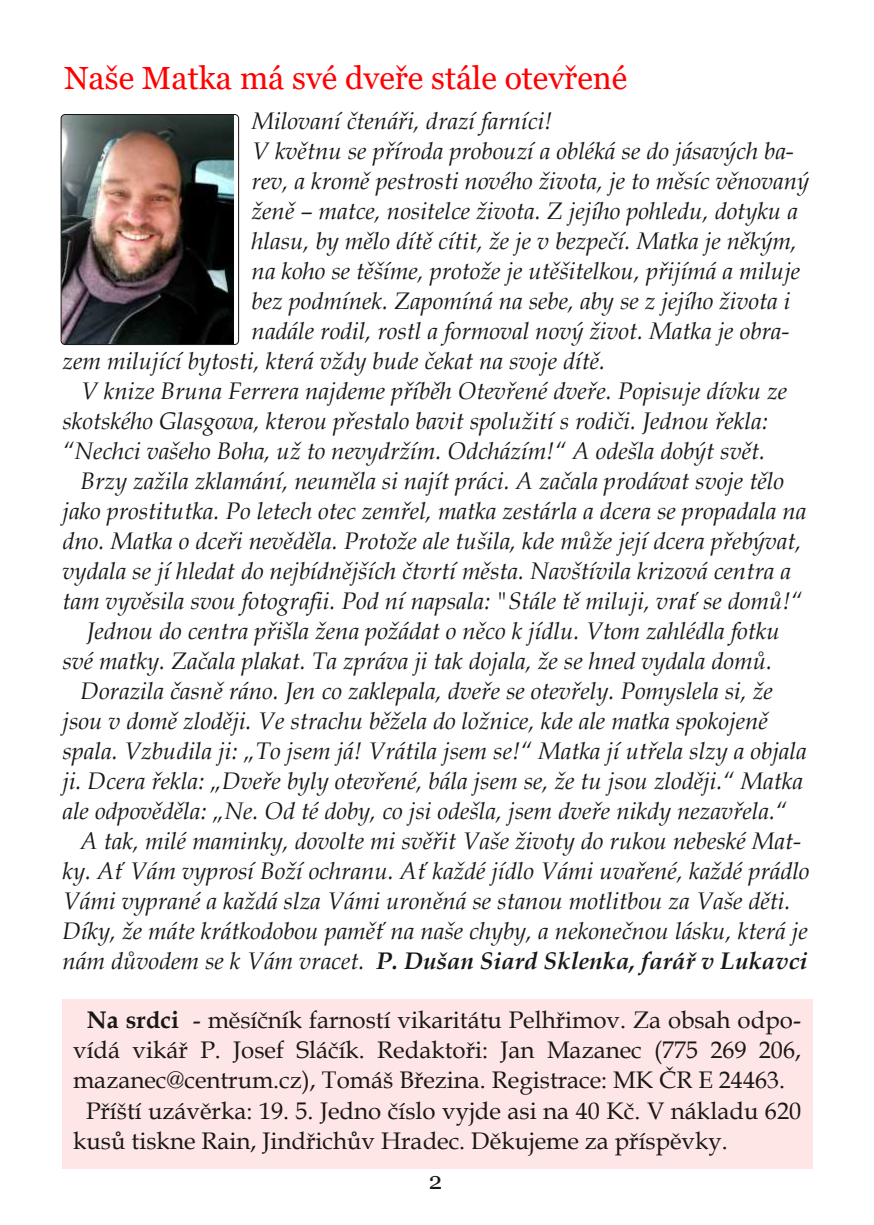
<style>
.page{position:relative;width:874px;height:1225px;background:#fff}
.page>*{position:absolute;margin:0;border:0;box-sizing:border-box;transform-origin:0 0}
.t1{font:32px "Georgia";color:#f00}
.t2{font:italic 24px "Book Antiqua";color:#181715}
.t3{font:24px "Book Antiqua";color:#181715}
.t4{font:italic 700 24px "Book Antiqua";color:#181715}
.t5{font:24px "Georgia";color:#181715}
.s1{font-weight:400}
.s2{font-weight:700}
</style>
<div class="page">
<div style="left:62px;top:998px;width:750px;height:170px;background:#ffe6e6"></div>
<img style="left:61px;top:114px;width:173px;height:230px">
<div style="left:61px;top:114px;width:177px;height:230px;border:1px solid #181715;border-radius:4px"></div>
<h1 class="t1" style="left:64px;top:58px;width:564px">Naše Matka má své dveře stále otevřené</h1>
<p class="t2" style="left:251px;top:111px;width:302px">Milovaní čtenáři, drazí farníci!</p>
<p class="t2" style="left:251px;top:141px;width:543px">V květnu se příroda probouzí a obléká se do jásavých ba-</p>
<p class="t2" style="left:251px;top:171px;width:558px">rev, a kromě pestrosti nového života, je to měsíc věnovaný</p>
<p class="t2" style="left:251px;top:196px;width:547px">ženě – matce, nositelce života. Z jejího pohledu, dotyku a</p>
<p class="t2" style="left:251px;top:231px;width:546px">hlasu, by mělo dítě cítit, že je v bezpečí. Matka je někým,</p>
<p class="t2" style="left:251px;top:261px;width:550px">na koho se těšíme, protože je utěšitelkou, přijímá a miluje</p>
<p class="t2" style="left:251px;top:291px;width:540px">bez podmínek. Zapomíná na sebe, aby se z jejího života i</p>
<p class="t2" style="left:251px;top:321px;width:539px">nadále rodil, rostl a formoval nový život. Matka je obra-</p>
<p class="t2" style="left:62px;top:351px;width:544px">zem milující bytosti, která vždy bude čekat na svoje dítě.</p>
<p class="t2" style="left:80px;top:381px;width:707px">V knize Bruna Ferrera najdeme příběh Otevřené dveře. Popisuje dívku ze</p>
<p class="t2" style="left:62px;top:411px;width:706px">skotského Glasgowa, kterou přestalo bavit spolužití s rodiči. Jednou řekla:</p>
<p class="t2" style="left:62px;top:441px;width:703px">“Nechci vašeho Boha, už to nevydržím. Odcházím!“ A odešla dobýt svět.</p>
<p class="t2" style="left:80px;top:471px;width:704px">Brzy zažila zklamání, neuměla si najít práci. A začala prodávat svoje tělo</p>
<p class="t2" style="left:62px;top:501px;width:745px">jako prostitutka. Po letech otec zemřel, matka zestárla a dcera se propadala na</p>
<p class="t2" style="left:62px;top:531px;width:740px">dno. Matka o dceři nevěděla. Protože ale tušila, kde může její dcera přebývat,</p>
<p class="t2" style="left:62px;top:561px;width:729px">vydala se jí hledat do nejbídnějších čtvrtí města. Navštívila krizová centra a</p>
<p class="t2" style="left:62px;top:591px;width:741px">tam vyvěsila svou fotografii. Pod ní napsala: "Stále tě miluji, vrať se domů!“</p>
<p class="t2" style="left:86px;top:621px;width:694px">Jednou do centra přišla žena požádat o něco k jídlu. Vtom zahlédla fotku</p>
<p class="t2" style="left:62px;top:651px;width:710px">své matky. Začala plakat. Ta zpráva ji tak dojala, že se hned vydala domů.</p>
<p class="t2" style="left:80px;top:681px;width:693px">Dorazila časně ráno. Jen co zaklepala, dveře se otevřely. Pomyslela si, že</p>
<p class="t2" style="left:62px;top:711px;width:706px">jsou v domě zloději. Ve strachu běžela do ložnice, kde ale matka spokojeně</p>
<p class="t2" style="left:62px;top:741px;width:745px">spala. Vzbudila ji: „To jsem já! Vrátila jsem se!“ Matka jí utřela slzy a objala</p>
<p class="t2" style="left:62px;top:771px;width:741px">ji. Dcera řekla: „Dveře byly otevřené, bála jsem se, že tu jsou zloději.“ Matka</p>
<p class="t2" style="left:62px;top:801px;width:725px">ale odpověděla: „Ne. Od té doby, co jsi odešla, jsem dveře nikdy nezavřela.“</p>
<p class="t2" style="left:80px;top:831px;width:722px">A tak, milé maminky, dovolte mi svěřit Vaše životy do rukou nebeské Mat-</p>
<p class="t2" style="left:62px;top:861px;width:748px">ky. Ať Vám vyprosí Boží ochranu. Ať každé jídlo Vámi uvařené, každé prádlo</p>
<p class="t2" style="left:62px;top:891px;width:729px">Vámi vyprané a každá slza Vámi uroněná se stanou motlitbou za Vaše děti.</p>
<p class="t2" style="left:62px;top:921px;width:746px">Díky, že máte krátkodobou paměť na naše chyby, a nekonečnou lásku, která je</p>
<p class="t4" style="left:62px;top:951px;width:746px"><span class="s1">nám důvodem se k Vám vracet.</span> P. Dušan Siard Sklenka, farář v Lukavci</p>
<p class="t3" style="left:87px;top:1010px;width:715px"><span class="s2">Na srdci</span> - měsíčník farností vikaritátu Pelhřimov. Za obsah odpo-</p>
<p class="t3" style="left:73px;top:1040px;width:729px">vídá vikář P. Josef Sláčík. Redaktoři: Jan Mazanec (775 269 206,</p>
<p class="t3" style="left:73px;top:1071px;width:713px">mazanec@centrum.cz), Tomáš Březina. Registrace: MK ČR E 24463.</p>
<p class="t3" style="left:86px;top:1101px;width:716px">Příští uzávěrka: 19. 5. Jedno číslo vyjde asi na 40 Kč. V nákladu 620</p>
<p class="t3" style="left:73px;top:1131px;width:656px">kusů tiskne Rain, Jindřichův Hradec. Děkujeme za příspěvky.</p>
<p class="t5" style="left:428px;top:1165px;width:15px">2</p>
</div>
